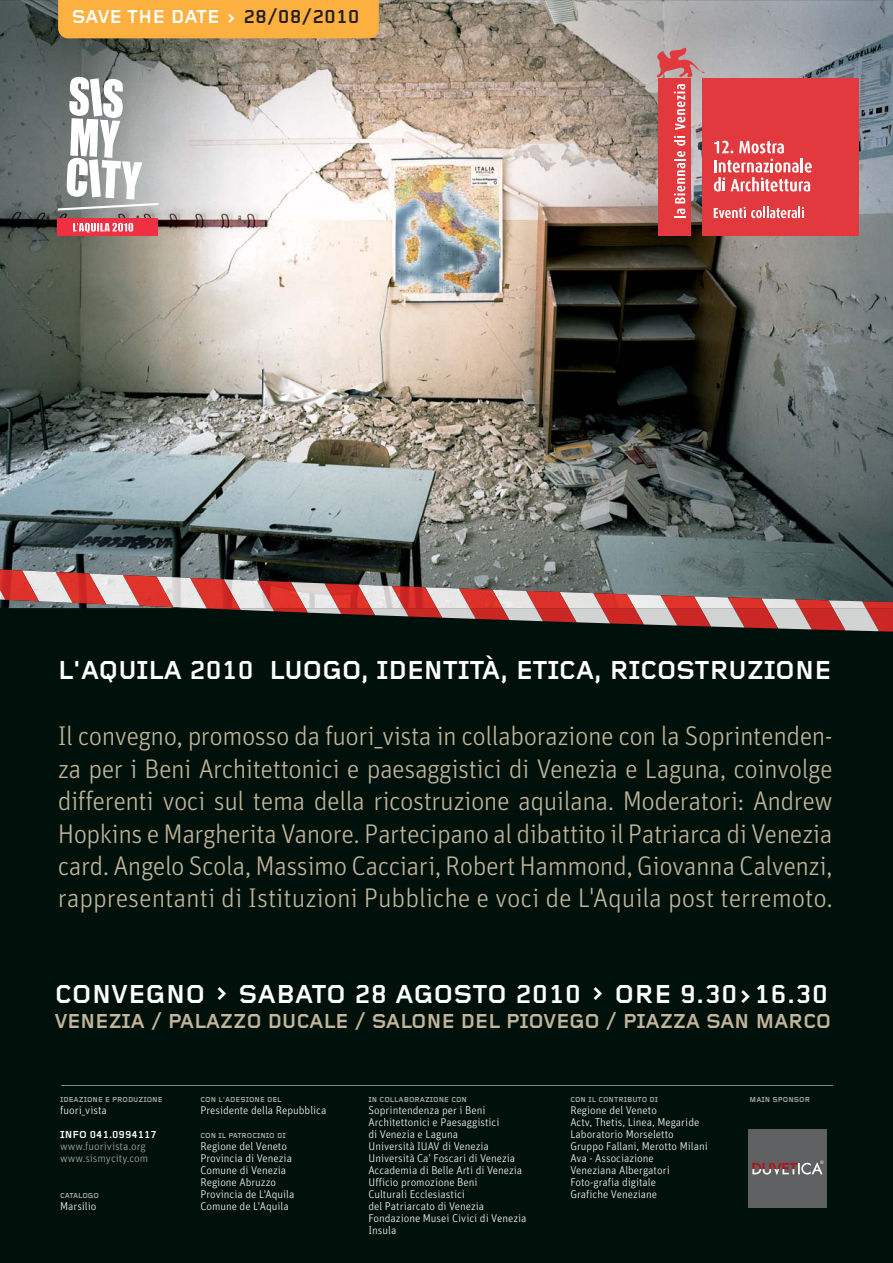
<style>
.page{position:relative;width:893px;height:1263px;background:#00110c}
.page>*{position:absolute;margin:0;border:0;box-sizing:border-box;transform-origin:0 0}
.t1{font:300 27px/32.4px "Unit";letter-spacing:-.005em;color:#c2b59b;text-align:justify}
.t2{font:700 27px "Foundry Gridnik";letter-spacing:-.015em;color:#fff}
.t3{font:700 27px "Foundry Gridnik";letter-spacing:.005em;color:#fff}
.t4{font:700 21px "Foundry Gridnik";letter-spacing:-.015em;color:#c2b59b}
.t5{font:700 19.5px "Foundry Gridnik";color:#fff}
.t6{font:300 11.25px/12px "Unit";color:#fff}
.t7{font:300 11.25px/12px "Unit";color:#a7a9ac}
.t8{font:700 10.5px "Foundry Gridnik";color:#fff}
.t9{font:700 7.5px "Foundry Gridnik";color:#a7a9ac}
.s1{color:#231f20}
</style>
<div class="page">
<div style="left:748px;top:1130px;width:79px;height:78px;background:#5f6062"></div>
<svg style="left:752px;top:1160px;width:71px;height:15px"></svg>
<img style="left:0;top:0;width:893px;height:608px">
<div style="left:658px;top:78px;width:33px;height:158px;background:#e1393e"></div>
<svg style="left:656px;top:47px;width:49px;height:31px;background:#c58284"></svg>
<svg style="left:674px;top:209px;width:11px;height:9px"></svg>
<svg style="left:674px;top:136px;width:11px;height:67px"></svg>
<svg style="left:674px;top:84px;width:12px;height:46px"></svg>
<div style="left:702px;top:78px;width:157px;height:158px;background:#e1393e"></div>
<svg style="left:714px;top:207px;width:90px;height:11px"></svg>
<svg style="left:714px;top:141px;width:98px;height:50px"></svg>
<hr style="left:62px;top:1085px;width:771px;height:1px;background:#808285">
<img style="left:866px;top:601px;width:27px;height:1px">
<img style="left:833px;top:600px;width:33px;height:2px">
<img style="left:800px;top:599px;width:33px;height:3px">
<img style="left:767px;top:598px;width:33px;height:4px">
<img style="left:734px;top:597px;width:33px;height:5px">
<img style="left:701px;top:596px;width:33px;height:6px">
<img style="left:668px;top:595px;width:33px;height:7px">
<img style="left:635px;top:594px;width:33px;height:8px">
<img style="left:602px;top:593px;width:33px;height:9px">
<img style="left:569px;top:592px;width:33px;height:10px">
<img style="left:536px;top:591px;width:33px;height:11px">
<img style="left:503px;top:590px;width:33px;height:12px">
<img style="left:470px;top:588px;width:33px;height:14px">
<img style="left:437px;top:587px;width:33px;height:15px">
<img style="left:404px;top:586px;width:33px;height:16px">
<img style="left:371px;top:585px;width:33px;height:17px">
<img style="left:338px;top:583px;width:33px;height:19px">
<img style="left:305px;top:582px;width:33px;height:20px">
<img style="left:272px;top:581px;width:33px;height:21px">
<img style="left:240px;top:579px;width:32px;height:23px">
<img style="left:207px;top:578px;width:33px;height:24px">
<svg style="left:196px;top:602px;width:697px;height:30px"></svg>
<img style="left:156px;top:576px;width:51px;height:32px">
<img style="left:123px;top:575px;width:50px;height:32px">
<img style="left:89px;top:574px;width:51px;height:32px">
<img style="left:56px;top:572px;width:50px;height:32px">
<img style="left:22px;top:570px;width:51px;height:33px">
<img style="left:0;top:569px;width:39px;height:32px">
<svg style="left:0;top:590px;width:5px;height:10px"></svg>
<div style="left:58px;top:0;width:321px;height:38px;background:#fbb03f"></div>
<svg style="left:58px;top:77px;width:100px;height:134px;background:#b8bbba"></svg>
<div style="left:58px;top:218px;width:100px;height:18px;background:#ee3041"></div>
<svg style="left:73px;top:223px;width:60px;height:9px"></svg>
<h3 class="t5" style="left:72px;top:10px;width:289px">SAVE THE DATE &gt; <span class="s1">28/08/2010</span></h3>
<h1 class="t2" style="left:58px;top:661px;width:775px">L'AQUILA 2010 LUOGO, IDENTITÀ, ETICA, RICOSTRUZIONE</h1>
<p class="t1" style="left:58px;top:722px;width:777px">Il convegno, promosso da fuori_vista in collaborazione con la Soprintenden&shy;za per i Beni Architettonici e paesaggistici di Venezia e Laguna, coinvolge differenti voci sul tema della ricostruzione aquilana. Moderatori: Andrew Hopkins e Margherita Vanore. Partecipano al dibattito il Patriarca di Venezia card. Angelo Scola, Massimo Cacciari, Robert Hammond, Giovanna Calvenzi, rappresentanti di Istituzioni Pubbliche e voci de L'Aquila post terremoto.</p>
<h1 class="t3" style="left:55px;top:985px;width:775px">CONVEGNO &gt; SABATO 28 AGOSTO 2010 &gt; ORE 9.30&gt;16.30</h1>
<h2 class="t4" style="left:55px;top:1014px;width:778px">VENEZIA / PALAZZO DUCALE / SALONE DEL PIOVEGO / PIAZZA SAN MARCO</h2>
<p class="t9" style="left:60px;top:1097px;width:104px">IDEAZIONE E PRODUZIONE</p>
<p class="t6" style="left:60px;top:1105px;width:48px">fuori_vista</p>
<p class="t8" style="left:60px;top:1131px;width:98px">INFO 041.0994117</p>
<p class="t7" style="left:60px;top:1141px;width:90px">www.fuorivista.org www.sismycity.com</p>
<p class="t9" style="left:60px;top:1193px;width:40px">CATALOGO</p>
<p class="t6" style="left:60px;top:1201px;width:38px">Marsilio</p>
<p class="t9" style="left:200px;top:1097px;width:83px">CON L'ADESIONE DEL</p>
<p class="t6" style="left:200px;top:1105px;width:127px">Presidente della Repubblica</p>
<p class="t9" style="left:200px;top:1133px;width:87px">CON IL PATROCINIO DI</p>
<p class="t6" style="left:200px;top:1141px;width:95px">Regione del Veneto<br>Provincia di Venezia<br>Comune di Venezia<br>Regione Abruzzo<br>Provincia de L'Aquila<br>Comune de L'Aquila</p>
<p class="t9" style="left:368px;top:1097px;width:100px">IN COLLABORAZIONE CON</p>
<p class="t6" style="left:368px;top:1105px;width:159px">Soprintendenza per i Beni<br>Architettonici e Paesaggistici<br>di Venezia e Laguna<br>Università IUAV di Venezia<br>Università Ca’ Foscari di Venezia<br>Accademia di Belle Arti di Venezia<br>Ufficio promozione Beni<br>Culturali Ecclesiastici<br>del Patriarcato di Venezia<br>Fondazione Musei Civici di Venezia<br>Insula</p>
<p class="t9" style="left:570px;top:1097px;width:89px">CON IL CONTRIBUTO DI</p>
<p class="t6" style="left:570px;top:1105px;width:139px">Regione del Veneto<br>Actv, Thetis, Linea, Megaride<br>Laboratorio Morseletto<br>Gruppo Fallani, Merotto Milani<br>Ava - Associazione<br>Veneziana Albergatori<br>Foto-grafia digitale<br>Grafiche Veneziane</p>
<p class="t9" style="left:749px;top:1097px;width:62px">MAIN SPONSOR</p>
</div>
